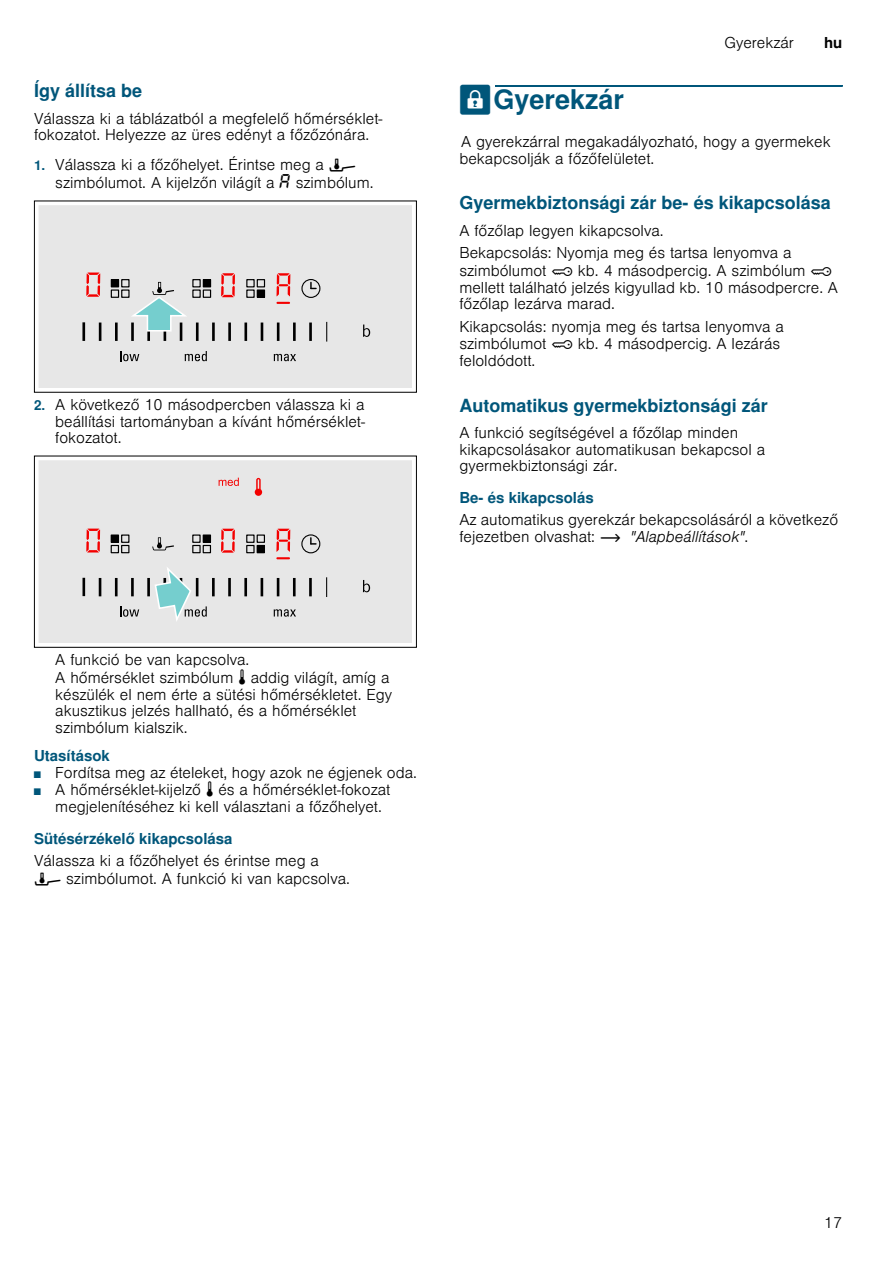
<style>
.page{position:relative;width:893px;height:1263px;background:#fff}
.page>*{position:absolute;margin:0;border:0;box-sizing:border-box;transform-origin:0 0}
.t1{font:700 27px "Nimbus San L";color:#00567a}
.t2{font:700 18px "Nimbus San L";color:#00567a}
.t3{font:300 15px/16.5px "Nimbus San L";color:#000}
.t4{font:700 15px "Nimbus San L";color:#00567a}
.t5{font:700 15px "Nimbus San L";color:#000}
.s1{font-weight:700;font-size:13.5px;color:#00567a}
.s2{font-family:"BSH Symb PH3";font-weight:400;font-size:16.5px}
.s3{font-family:"BSH Symb All";font-weight:400;font-size:16.5px}
.s4{font-size:9px;color:#00567a}
.s5{font-family:"BSH Symb PG2";font-weight:400}
.s6{font-family:"BSH Symb PH Regional Brands 1";font-weight:400;font-size:16.5px}
.s7{font-family:"BSH Symb PH1";font-weight:400}
.s8{font-style:italic}
</style>
<div class="page">
<div style="left:495px;top:85px;width:347px;height:2px;border:1px solid #00567a"></div>
<div style="left:38px;top:205px;width:374px;height:183px;background:#e7e7e7"></div>
<div style="left:34px;top:201px;width:383px;height:192px;border:1px solid #000"></div>
<svg style="left:221px;top:273px;width:14px;height:24px"></svg>
<svg style="left:276px;top:273px;width:14px;height:31px"></svg>
<svg style="left:246px;top:278px;width:20px;height:20px"></svg>
<div style="left:301px;top:279px;width:19px;height:19px;border:1px solid #000;border-radius:50%"></div>
<svg style="left:310px;top:282px;width:6px;height:7px"></svg>
<svg style="left:326px;top:322px;width:1px;height:20px"></svg>
<hr style="left:309px;top:322px;width:3px;height:19px;background:#000">
<hr style="left:293px;top:322px;width:3px;height:19px;background:#000">
<svg style="left:277px;top:322px;width:2px;height:19px"></svg>
<svg style="left:261px;top:322px;width:2px;height:19px"></svg>
<hr style="left:244px;top:322px;width:3px;height:19px;background:#000">
<hr style="left:228px;top:322px;width:3px;height:19px;background:#000">
<hr style="left:212px;top:322px;width:3px;height:19px;background:#000">
<svg style="left:99px;top:322px;width:2px;height:19px"></svg>
<svg style="left:363px;top:324px;width:7px;height:13px"></svg>
<svg style="left:120px;top:351px;width:19px;height:10px"></svg>
<svg style="left:185px;top:351px;width:22px;height:10px"></svg>
<svg style="left:274px;top:354px;width:22px;height:7px"></svg>
<svg style="left:110px;top:277px;width:102px;height:64px;background:#c4cece"></svg>
<svg style="left:86px;top:272px;width:14px;height:25px"></svg>
<hr style="left:82px;top:322px;width:3px;height:19px;background:#000">
<div style="left:38px;top:460px;width:374px;height:183px;background:#e7e7e7"></div>
<div style="left:34px;top:456px;width:383px;height:192px;border:1px solid #000"></div>
<svg style="left:221px;top:529px;width:14px;height:24px"></svg>
<svg style="left:276px;top:529px;width:14px;height:30px"></svg>
<svg style="left:245px;top:534px;width:20px;height:20px"></svg>
<div style="left:301px;top:534px;width:19px;height:19px;border:1px solid #000;border-radius:50%"></div>
<svg style="left:310px;top:538px;width:6px;height:7px"></svg>
<svg style="left:192px;top:534px;width:20px;height:20px"></svg>
<svg style="left:110px;top:534px;width:20px;height:20px"></svg>
<svg style="left:152px;top:537px;width:22px;height:13px"></svg>
<svg style="left:326px;top:577px;width:1px;height:20px"></svg>
<hr style="left:309px;top:578px;width:3px;height:18px;background:#000">
<svg style="left:293px;top:578px;width:2px;height:18px"></svg>
<svg style="left:277px;top:578px;width:2px;height:18px"></svg>
<hr style="left:260px;top:578px;width:3px;height:18px;background:#000">
<hr style="left:244px;top:578px;width:3px;height:18px;background:#000">
<hr style="left:228px;top:578px;width:3px;height:18px;background:#000">
<hr style="left:212px;top:578px;width:3px;height:18px;background:#000">
<hr style="left:147px;top:578px;width:3px;height:18px;background:#000">
<hr style="left:131px;top:578px;width:3px;height:18px;background:#000">
<svg style="left:115px;top:578px;width:2px;height:18px"></svg>
<svg style="left:99px;top:578px;width:2px;height:18px"></svg>
<svg style="left:363px;top:580px;width:7px;height:12px"></svg>
<svg style="left:120px;top:606px;width:19px;height:11px"></svg>
<svg style="left:274px;top:609px;width:22px;height:8px"></svg>
<svg style="left:255px;top:478px;width:7px;height:18px"></svg>
<svg style="left:218px;top:478px;width:21px;height:8px"></svg>
<svg style="left:154px;top:564px;width:53px;height:60px;background:#c4d8d8"></svg>
<svg style="left:86px;top:529px;width:14px;height:23px"></svg>
<hr style="left:82px;top:578px;width:3px;height:18px;background:#000">
<p class="t2" style="left:34px;top:79px;width:110px">Így állítsa be</p>
<p class="t3" style="left:34px;top:109px;width:350px">Válassza ki a táblázatból a megfelelő hőmérséklet&shy;fokozatot. Helyezze az üres edényt a főzőzónára.</p>
<p class="t3" style="left:55px;top:154px;width:320px;line-height:18px;text-indent:-21px"><span class="s1">1.</span> Válassza ki a főzőhelyet. Érintse meg a <span class="s2">Õ </span>szimbólumot. A kijelzőn világít a <span class="s3">‘</span> szimbólum.</p>
<p class="t3" style="left:55px;top:395px;width:311px;text-align:justify;text-indent:-21px"><span class="s1">2.</span> A következő 10 másodpercben válassza ki a beállítási tartományban a kívánt hőmérséklet&shy;fokozatot.</p>
<p class="t3" style="left:55px;top:650px;width:338px">A funkció be van kapcsolva.<br>A hőmérséklet szimbólum <span class="s3">p</span> addig világít, amíg a készülék el nem érte a sütési hőmérsékletet. Egy akusztikus jelzés hallható, és a hőmérséklet szimbólum kialszik.</p>
<p class="t4" style="left:34px;top:746px;width:77px">Utasítások</p>
<p class="t3" style="left:34px;top:763px;width:384px"><span class="s4">■</span> Fordítsa meg az ételeket, hogy azok ne égjenek oda.</p>
<p class="t3" style="left:55px;top:780px;width:336px;line-height:17px;text-indent:-21px"><span class="s4">■</span> A hőmérséklet-kijelző <span class="s3">p</span> és a hőmérséklet-fokozat megjelenítéséhez ki kell választani a főzőhelyet.</p>
<p class="t4" style="left:34px;top:829px;width:200px">Sütésérzékelő kikapcsolása</p>
<p class="t3" style="left:34px;top:851px;width:317px;line-height:17.5px">Válassza ki a főzőhelyet és érintse meg a<br><span class="s2">Õ</span> szimbólumot. A funkció ki van kapcsolva.</p>
<p class="t3" style="left:724px;top:33px;width:71px">Gyerekzár</p>
<p class="t5" style="left:824px;top:34px;width:20px">hu</p>
<h1 class="t1" style="left:459px;top:83px;width:166px"><span class="s5">A</span>Gyerekzár</h1>
<p class="t3" style="left:459px;top:132px;width:373px">A gyerekzárral megakadályozható, hogy a gyermekek bekapcsolják a főzőfelületet.</p>
<p class="t2" style="left:459px;top:192px;width:373px">Gyermekbiztonsági zár be- és kikapcsolása</p>
<p class="t3" style="left:459px;top:218px;width:333px;line-height:22.5px">A főzőlap legyen kikapcsolva.<br>Bekapcsolás: Nyomja meg és tartsa lenyomva a</p>
<p class="t3" style="left:459px;top:261px;width:380px">szimbólumot <span class="s6">‚</span> kb. 4 másodpercig. A szimbólum <span class="s6">‚ </span>mellett található jelzés kigyullad kb. 10 másodpercre. A főzőlap lezárva marad.</p>
<p class="t3" style="left:459px;top:317px;width:326px;line-height:17.2px">Kikapcsolás: nyomja meg és tartsa lenyomva a szimbólumot <span class="s6">‚</span> kb. 4 másodpercig. A lezárás feloldódott.</p>
<p class="t2" style="left:459px;top:394px;width:310px">Automatikus gyermekbiztonsági zár</p>
<p class="t3" style="left:459px;top:423px;width:307px">A funkció segítségével a főzőlap minden kikapcsolásakor automatikusan bekapcsol a gyermekbiztonsági zár.</p>
<p class="t4" style="left:459px;top:488px;width:136px">Be- és kikapcsolás</p>
<p class="t3" style="left:459px;top:510px;width:380px">Az automatikus gyerekzár bekapcsolásáról a következő fejezetben olvashat: <span class="s7">~</span> <span class="s8">"Alapbeállítások"</span>.</p>
<p class="t3" style="left:824px;top:1213px;width:20px">17</p>
</div>
